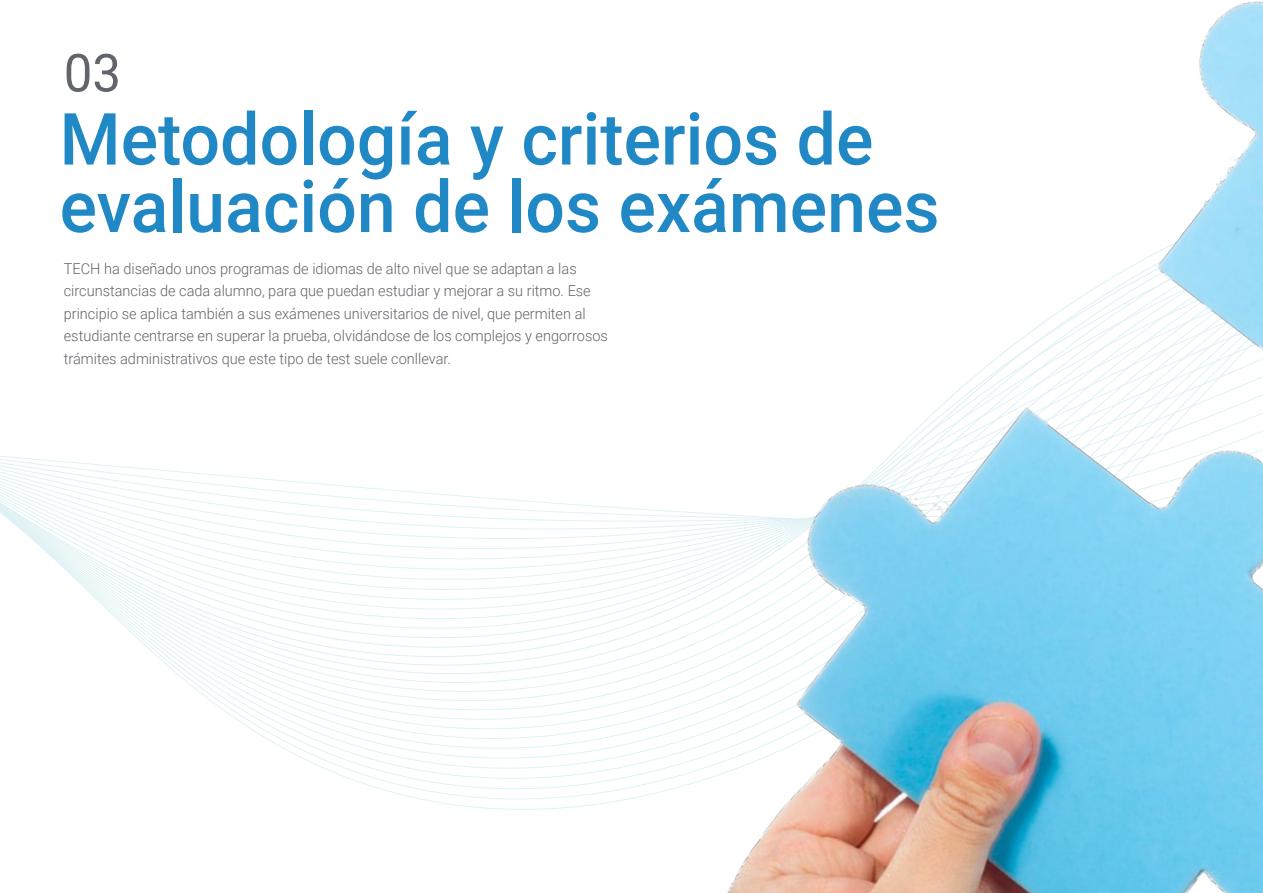
<style>
.page{position:relative;width:1263px;height:893px;background:#fff}
.page>*{position:absolute;margin:0;border:0;box-sizing:border-box;transform-origin:0 0}
.t1{font:500 72px/67.5px "Roboto";color:#2088c5}
.t2{font:52.5px "Roboto";color:#61646a}
.t3{font:300 15px/22.5px "Roboto";color:#61646a}
</style>
<div class="page">
<svg style="left:0;top:456px;width:526px;height:354px"></svg>
<img style="left:526px;top:1px;width:737px;height:892px">
<h2 class="t2" style="left:64px;top:36px;width:59px">03</h2>
<h1 class="t1" style="left:60px;top:103px;width:881px">Metodología y criterios de evaluación de los exámenes</h1>
<p class="t3" style="left:64px;top:256px;width:546px">TECH ha diseñado unos programas de idiomas de alto nivel que se adaptan a las circunstancias de cada alumno, para que puedan estudiar y mejorar a su ritmo. Ese principio se aplica también a sus exámenes universitarios de nivel, que permiten al estudiante centrarse en superar la prueba, olvidándose de los complejos y engorrosos trámites administrativos que este tipo de test suele conllevar.</p>
</div>
